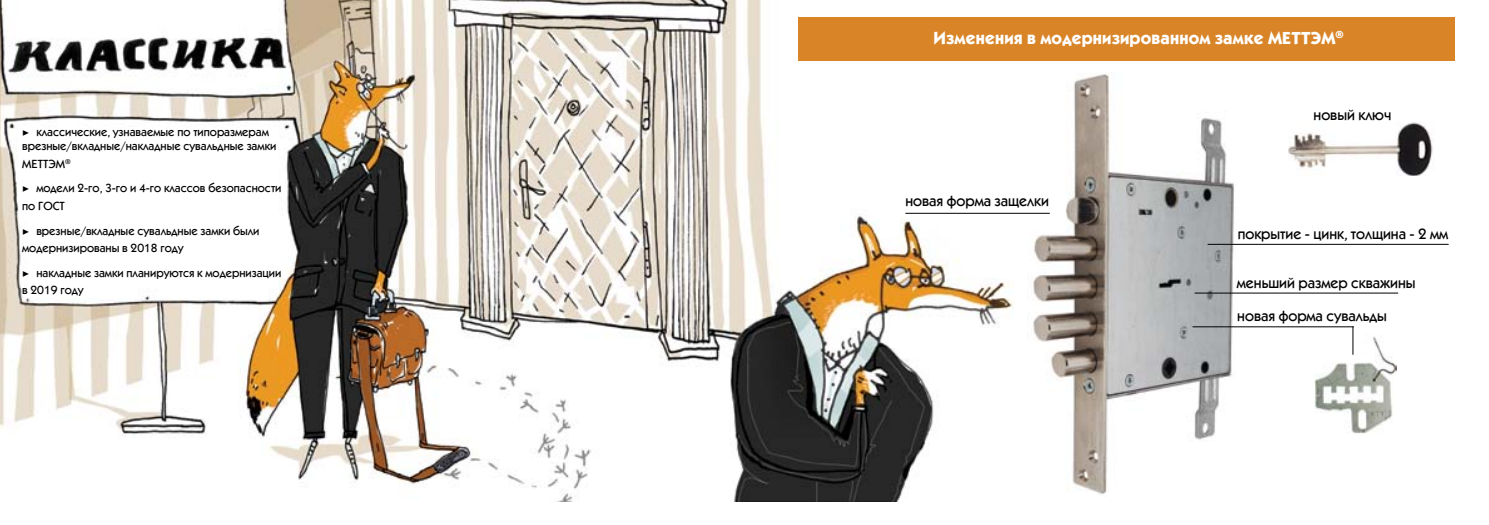
<style>
.page{position:relative;width:1489px;height:525px;background:#fff}
.page>*{position:absolute;margin:0;border:0;box-sizing:border-box;transform-origin:0 0}
.t1{font:500 17.5px "Kabel CTT";letter-spacing:.01em;color:#fff}
.t2{font:500 15px/32.2px "Kabel CTT";color:#000}
.t3{font:500 11.88px/24.6px "Kabel CTT";color:#000}
.s1{font-family:"Minion Pro";font-weight:400}
</style>
<div class="page">
<img style="left:1288px;top:122px;width:145px;height:54px">
<img style="left:0;top:0;width:1012px;height:501px">
<img style="left:1027px;top:74px;width:245px;height:421px">
<hr style="left:1194px;top:292px;width:203px;height:1px;background:#000">
<hr style="left:1207px;top:244px;width:241px;height:1px;background:#000">
<hr style="left:1192px;top:326px;width:161px;height:1px;background:#000">
<img style="left:1314px;top:333px;width:82px;height:101px">
<svg style="left:1352px;top:326px;width:1px;height:28px"></svg>
<hr style="left:905px;top:213px;width:144px;height:1px;background:#000">
<div style="left:798px;top:18px;width:656px;height:43px;background:#d88427"></div>
<p class="t3" style="left:22px;top:125px;width:256px;line-height:14.2px"><span class="s1">▶</span> классические, узнаваемые по типоразмерам врезные/вкладные/накладные сувальдные замки</p>
<p class="t3" style="left:22px;top:151px;width:261px">МЕТТЭМ<sup>®<br></sup><span class="s1">▶</span> модели 2-го, 3-го и 4-го классов безопасности</p>
<p class="t3" style="left:22px;top:193px;width:239px">по ГОСТ<br><span class="s1">▶</span> врезные/вкладные сувальдные замки были</p>
<p class="t3" style="left:22px;top:235px;width:261px">модернизированы в 2018 году<br><span class="s1">▶</span> накладные замки планируются к модернизации</p>
<p class="t3" style="left:22px;top:277px;width:63px">в 2019 году</p>
<h1 class="t1" style="left:933px;top:28px;width:412px">Изменения в модернизированном замке МЕТТЭМ<sup>®</sup></h1>
<p class="t2" style="left:905px;top:185px;width:145px">новая форма защелки</p>
<p class="t2" style="left:1313px;top:98px;width:79px">новый ключ</p>
<p class="t2" style="left:1237px;top:218px;width:212px">покрытие - цинк, толщина - 2 мм</p>
<p class="t2" style="left:1236px;top:267px;width:180px">меньший размер скважины новая форма сувальды</p>
</div>
